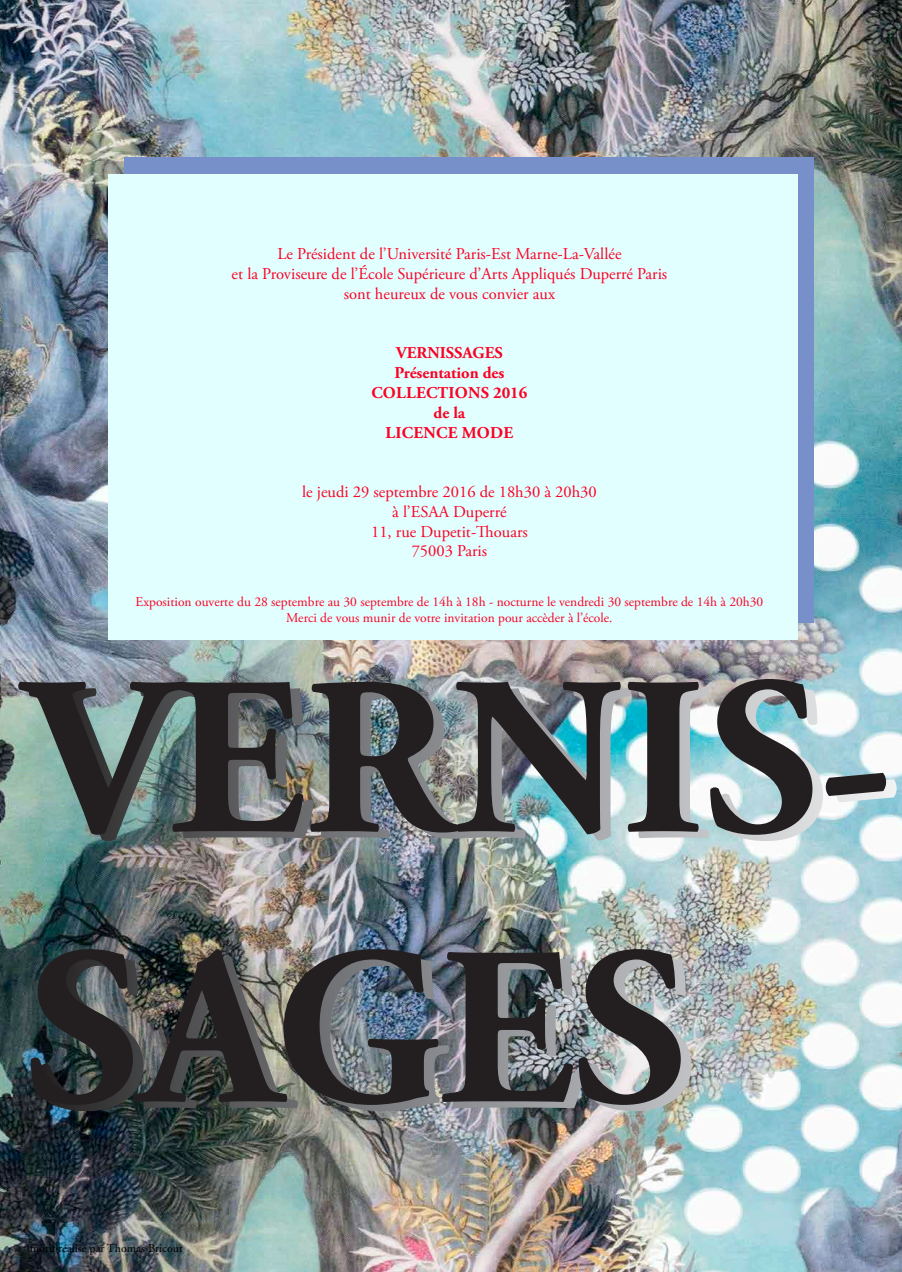
<style>
.page{position:relative;width:902px;height:1272px;background:#fff}
.page>*{position:absolute;margin:0;border:0;box-sizing:border-box;transform-origin:0 0}
.t1{font:700 225px/270px "Adobe Garamond Pro";color:#231f20}
.t2{font:16.5px "Adobe Garamond Pro";color:#fc0025}
.t3{font:700 16.5px "Adobe Garamond Pro";color:#fc0025}
.t4{font:13.5px "Adobe Garamond Pro";color:#fc0025}
.t5{font:12px "Adobe Garamond";color:#000}
</style>
<div class="page">
<img style="left:0;top:0;width:901px;height:1271px">
<div style="left:124px;top:158px;width:689px;height:464px;background:#7790c9"></div>
<div style="left:109px;top:174px;width:688px;height:465px;background:#e2ffff"></div>
<p class="t2" style="left:277px;top:244px;width:345px">Le Président de l’Université Paris-Est Marne-La-Vallée</p>
<p class="t2" style="left:232px;top:264px;width:437px">et la Proviseure de l’école Supérieure d’Arts Appliqués Duperré Paris</p>
<p class="t2" style="left:344px;top:284px;width:213px">sont heureux de vous convier aux</p>
<p class="t3" style="left:396px;top:343px;width:108px">VERNISSAGES</p>
<p class="t3" style="left:394px;top:363px;width:111px">PRÉSENTATION DES</p>
<p class="t3" style="left:371px;top:383px;width:157px">COLLECTIONS 2016</p>
<p class="t3" style="left:433px;top:403px;width:33px">DE LA</p>
<p class="t3" style="left:385px;top:422px;width:12px">LICENCE</p>
<p class="t3" style="left:461px;top:422px;width:50px">MODE</p>
<p class="t2" style="left:302px;top:482px;width:296px">le jeudi 29 septembre 2016 de 18h30 à 20h30</p>
<p class="t2" style="left:392px;top:501px;width:116px">à l’ESAA Duperré</p>
<p class="t2" style="left:371px;top:521px;width:158px">11, rue Dupetit-Thouars</p>
<p class="t2" style="left:411px;top:541px;width:77px">75003 Paris</p>
<p class="t4" style="left:135px;top:593px;width:629px">Exposition ouverte du 28 septembre au 30 septembre de 14h à 18h - nocturne le vendredi 30 septembre de 14h à 20h30</p>
<p class="t4" style="left:286px;top:609px;width:328px">Merci de vous munir de votre invitation pour accèder à l’école.</p>
<p class="t1" style="left:26px;top:629px;width:868px">VERNIS-<br>SAGES</p>
<p class="t5" style="left:30px;top:1241px;width:154px">motif réalisé par Thomas Bricout</p>
</div>
